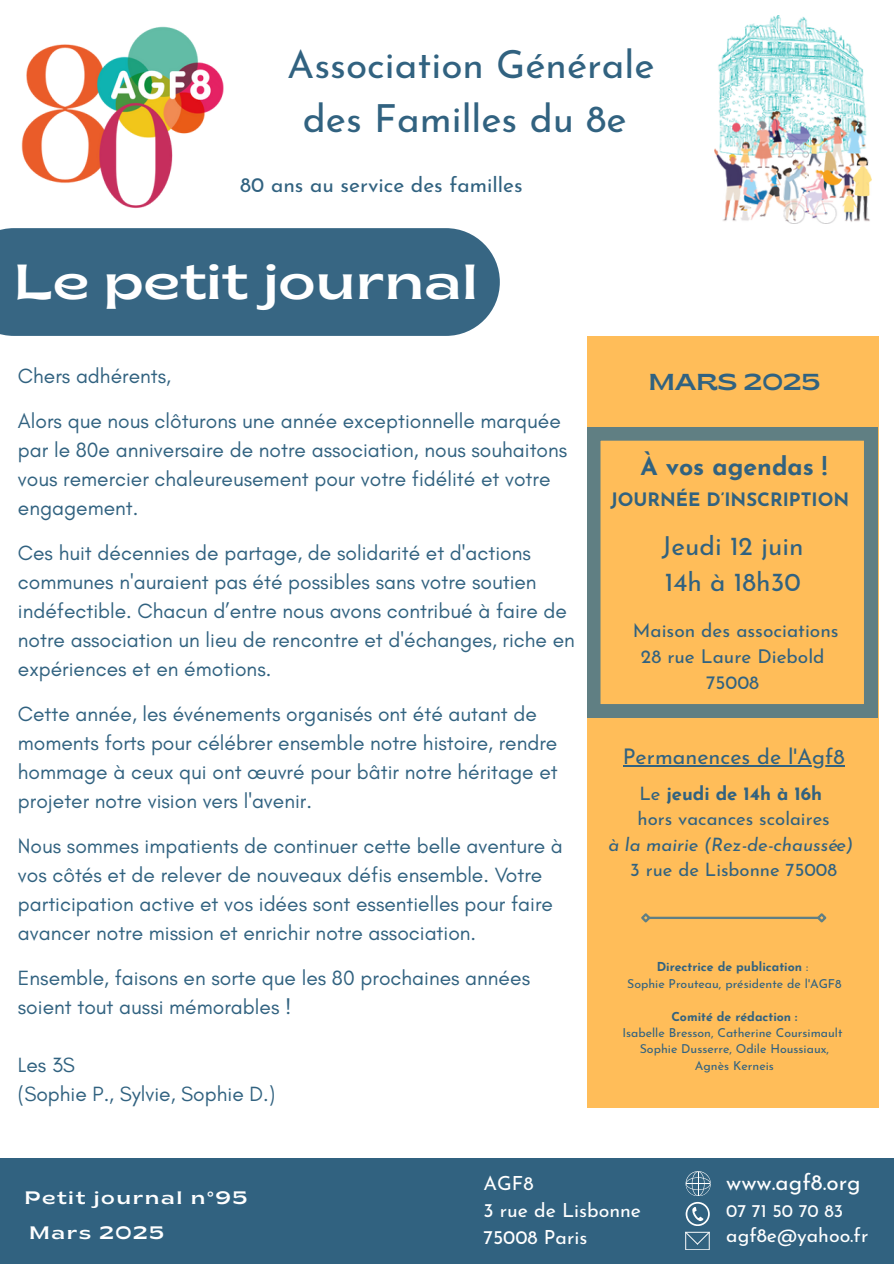
<style>
.page{position:relative;width:894px;height:1264px;background:#fff}
.page>*{position:absolute;margin:0;border:0;box-sizing:border-box;transform-origin:0 0}
.t1{font:semi-expanded 49.2px "Brice";color:#fff}
.t2{font:38.7px/54px "Josefin Sans";color:#316280;text-align:center}
.t3{font:26.25px/36px "Josefin Sans";color:#316280}
.t4{font:700 24.9px "Josefin Sans";color:#316280}
.t5{font:semi-expanded 23.1px "Brice";color:#316280}
.t6{font:22.5px "Josefin Sans";color:#fff}
.t7{font:21.6px "Josefin Sans";color:#316280}
.t8{font:21px/29px "Glacial Indifference";color:#316280}
.t9{font:21px "Josefin Sans";color:#316280}
.t10{font:19.5px "Josefin Sans";color:#fff}
.t11{font:19.05px "Josefin Sans";color:#316280}
.t12{font:18.45px "Josefin Sans";color:#316280}
.t13{font:700 18.45px "Josefin Sans";color:#316280}
.t14{font:italic 18.45px "Josefin Sans";color:#316280}
.t15{font:semi-expanded 18px "Brice";letter-spacing:.09em;color:#fff}
.t16{font:18px "Josefin Sans";color:#fff}
.t17{font:12.3px "Josefin Sans";color:#316280}
.t18{font:700 12.3px "Josefin Sans";color:#316280}
.s1{font-weight:400}
</style>
<div class="page">
<div style="left:0;top:1157px;width:893px;height:106px;background:#316280"></div>
<div style="left:0;top:228px;width:499px;height:108px;background:#376683"></div>
<svg style="left:685px;top:1201px;width:24px;height:24px"></svg>
<svg style="left:685px;top:1231px;width:24px;height:18px"></svg>
<svg style="left:685px;top:1171px;width:25px;height:24px"></svg>
<div style="left:587px;top:336px;width:291px;height:771px;background:#ffbd59"></div>
<hr style="left:648px;top:916px;width:170px;height:3px;background:#607f83">
<svg style="left:641px;top:913px;width:11px;height:10px"></svg>
<svg style="left:814px;top:913px;width:13px;height:10px"></svg>
<svg style="left:587px;top:427px;width:290px;height:290px"></svg>
<hr style="left:622px;top:765px;width:222px;height:1px;background:#316280">
<img style="left:714px;top:15px;width:156px;height:208px">
<img style="left:21px;top:26px;width:203px;height:182px">
<p class="t2" style="left:287px;top:42px;width:368px">Association Générale des Familles du 8e</p>
<p class="t9" style="left:240px;top:176px;width:284px">80 ans au service des familles</p>
<p class="t1" style="left:14px;top:262px;width:466px">Le petit journal</p>
<p class="t8" style="left:18px;top:361px;width:155px">Chers adhérents,</p>
<p class="t8" style="left:18px;top:406px;width:551px">Alors que nous clôturons une année exceptionnelle marquée par le 80e anniversaire de notre association, nous souhaitons vous remercier chaleureusement pour votre fidélité et votre engagement.</p>
<h3 class="t8" style="left:18px;top:538px;width:558px">Ces huit décennies de partage, de solidarité et d'actions communes n'auraient pas été possibles sans votre soutien indéfectible. Chacun d’entre nous avons contribué à faire de notre association un lieu de rencontre et d'échanges, riche en expériences et en émotions.</h3>
<h6 class="t8" style="left:18px;top:699px;width:541px">Cette année, les événements organisés ont été autant de moments forts pour célébrer ensemble notre histoire, rendre hommage à ceux qui ont œuvré pour bâtir notre héritage et projeter notre vision vers l'avenir.</h6>
<p class="t8" style="left:18px;top:831px;width:546px">Nous sommes impatients de continuer cette belle aventure à vos côtés et de relever de nouveaux défis ensemble. Votre participation active et vos idées sont essentielles pour faire avancer notre mission et enrichir notre association.</p>
<p class="t8" style="left:18px;top:963px;width:513px">Ensemble, faisons en sorte que les 80 prochaines années soient tout aussi mémorables !</p>
<p class="t8" style="left:18px;top:1050px;width:259px">Les 3S<br>(Sophie P., Sylvie, Sophie D.)</p>
<p class="t5" style="left:648px;top:373px;width:173px">MARS 2025</p>
<p class="t4" style="left:640px;top:456px;width:188px">À vos agendas !</p>
<h5 class="t13" style="left:610px;top:492px;width:240px">JOURNÉE D’INSCRIPTION</h5>
<p class="t3" style="left:661px;top:530px;width:143px">Jeudi 12 juin<br>14h à 18h30</p>
<p class="t11" style="left:632px;top:623px;width:207px">Maison des associations</p>
<h4 class="t11" style="left:640px;top:649px;width:185px">28 rue Laure Diebold</h4>
<p class="t11" style="left:706px;top:674px;width:55px">75008</p>
<h6 class="t7" style="left:622px;top:747px;width:223px">Permanences de l'Agf8</h6>
<h2 class="t13" style="left:639px;top:785px;width:184px"><span class="s1">Le</span> jeudi de 14h à 16h</h2>
<h6 class="t12" style="left:637px;top:811px;width:194px">hors vacances scolaires</h6>
<p class="t14" style="left:608px;top:836px;width:246px">à la mairie (Rez-de-chaussée)</p>
<h1 class="t12" style="left:630px;top:862px;width:208px">3 rue de Lisbonne 75008</h1>
<h6 class="t18" style="left:656px;top:961px;width:153px">Directrice de publication <span class="s1">:</span></h6>
<h6 class="t17" style="left:627px;top:978px;width:216px">Sophie Prouteau, présidente de l'AGF8</h6>
<h6 class="t18" style="left:671px;top:1011px;width:127px">Comité de rédaction :</h6>
<h6 class="t17" style="left:622px;top:1027px;width:221px">Isabelle Bresson, Catherine Coursimault</h6>
<h6 class="t17" style="left:639px;top:1044px;width:191px">Sophie Dusserre, Odile Houssiaux,</h6>
<h6 class="t17" style="left:694px;top:1060px;width:81px">Agnès Kerneis</h6>
<p class="t15" style="left:25px;top:1190px;width:224px">Petit journal n°95</p>
<p class="t10" style="left:483px;top:1175px;width:52px">AGF8</p>
<p class="t10" style="left:483px;top:1202px;width:159px">3 rue de Lisbonne</p>
<p class="t15" style="left:29px;top:1225px;width:136px">Mars 2025</p>
<p class="t10" style="left:483px;top:1229px;width:105px">75008 Paris</p>
<p class="t6" style="left:726px;top:1173px;width:136px">www.agf8.org</p>
<p class="t16" style="left:726px;top:1203px;width:119px">07 71 50 70 83</p>
<p class="t10" style="left:726px;top:1227px;width:144px">agf8e@yahoo.fr</p>
</div>
